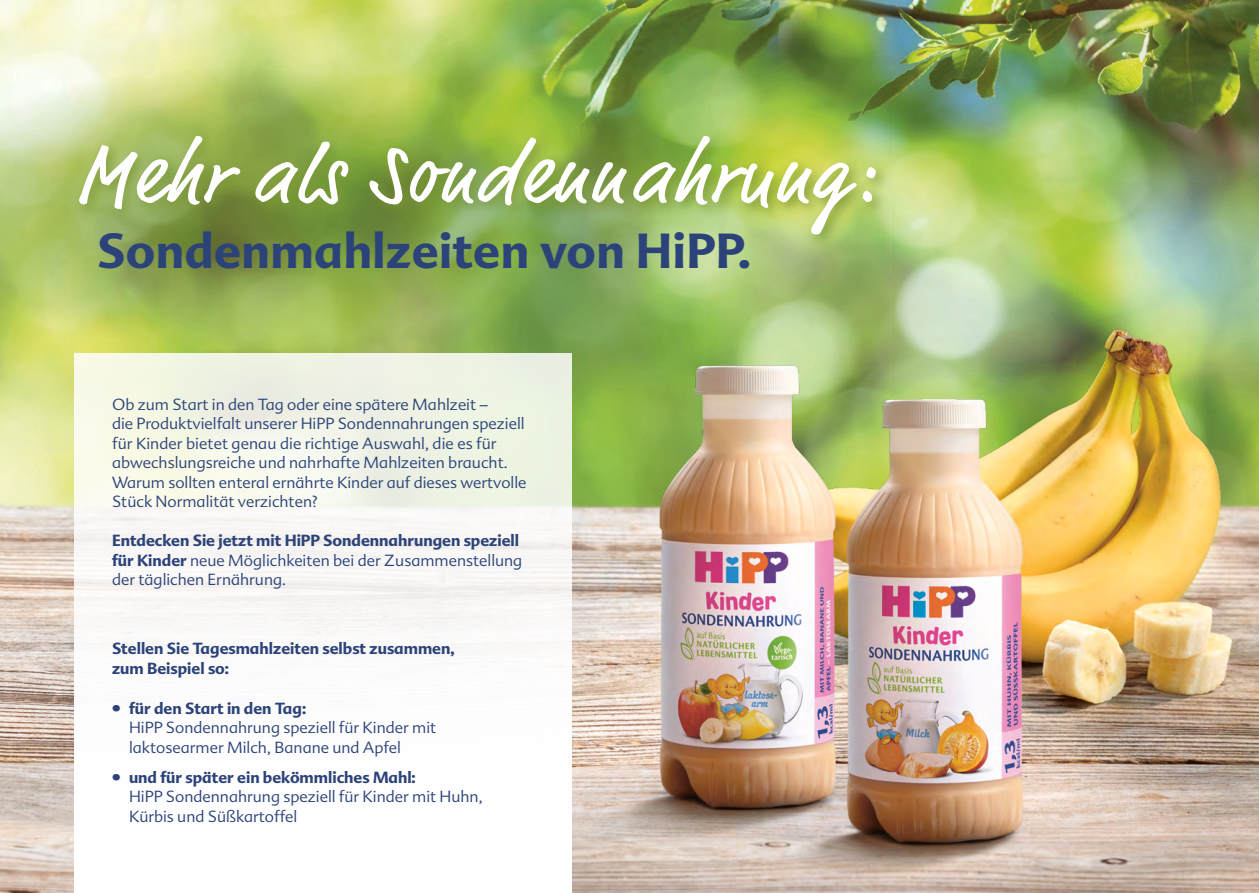
<style>
.page{position:relative;width:1259px;height:893px;background:#fff}
.page>*{position:absolute;margin:0;border:0;box-sizing:border-box;transform-origin:0 0}
.t1{font:82.5px "Market Pro";letter-spacing:.035em;color:#fff}
.t2{font:700 48px "Advert Pro";letter-spacing:.01em;color:#2c4379}
.t3{font:300 15.75px/19.5px "Advert Pro";color:#2c4379}
.t4{font:700 15.75px/19.5px "Advert Pro";color:#2c4379}
.s1{font-weight:700}
</style>
<div class="page">
<img style="left:0;top:0;width:1259px;height:283px">
<svg style="left:0;top:68px;width:566px;height:215px;background:#abc26a"></svg>
<svg style="left:72px;top:129px;width:819px;height:121px;background:#8eac4f"></svg>
<img style="left:0;top:283px;width:1259px;height:610px">
<svg style="left:74px;top:354px;width:497px;height:257px;fill:#f5f5eb"></svg>
<div style="left:74px;top:611px;width:497px;height:282px;background:#fff"></div>
<p class="t1" style="left:76px;top:120px;width:799px">Mehr als Sondennahrung:</p>
<p class="t2" style="left:97px;top:219px;width:655px">Sondenmahlzeiten von HiPP.</p>
<p class="t3" style="left:112px;top:395px;width:416px">Ob zum Start in den Tag oder eine spätere Mahlzeit –<br>die Produktvielfalt unserer HiPP Sondennahrungen speziell für Kinder bietet genau die richtige Auswahl, die es für abwechslungsreiche und nahrhafte Mahlzeiten braucht.<br>Warum sollten enteral ernährte Kinder auf dieses wertvolle Stück Normalität verzichten?</p>
<p class="t3" style="left:112px;top:531px;width:412px"><span class="s1">Entdecken Sie jetzt mit HiPP Sondennahrungen speziell für Kinder</span> neue Möglichkeiten bei der Zusammenstellung der täglichen Ernährung.</p>
<p class="t4" style="left:112px;top:639px;width:344px">Stellen Sie Tagesmahlzeiten selbst zusammen, zum Beispiel so:</p>
<p class="t3" style="left:129px;top:698px;width:309px;text-indent:-17px"><span class="s1">• für den Start in den Tag:<br></span>HiPP Sondennahrung speziell für Kinder mit laktosearmer Milch, Banane und Apfel</p>
<p class="t3" style="left:129px;top:767px;width:355px;text-indent:-17px"><span class="s1">• und für später ein bekömmliches Mahl:<br></span>HiPP Sondennahrung speziell für Kinder mit Huhn,<br>Kürbis und Süßkartoffel</p>
</div>
